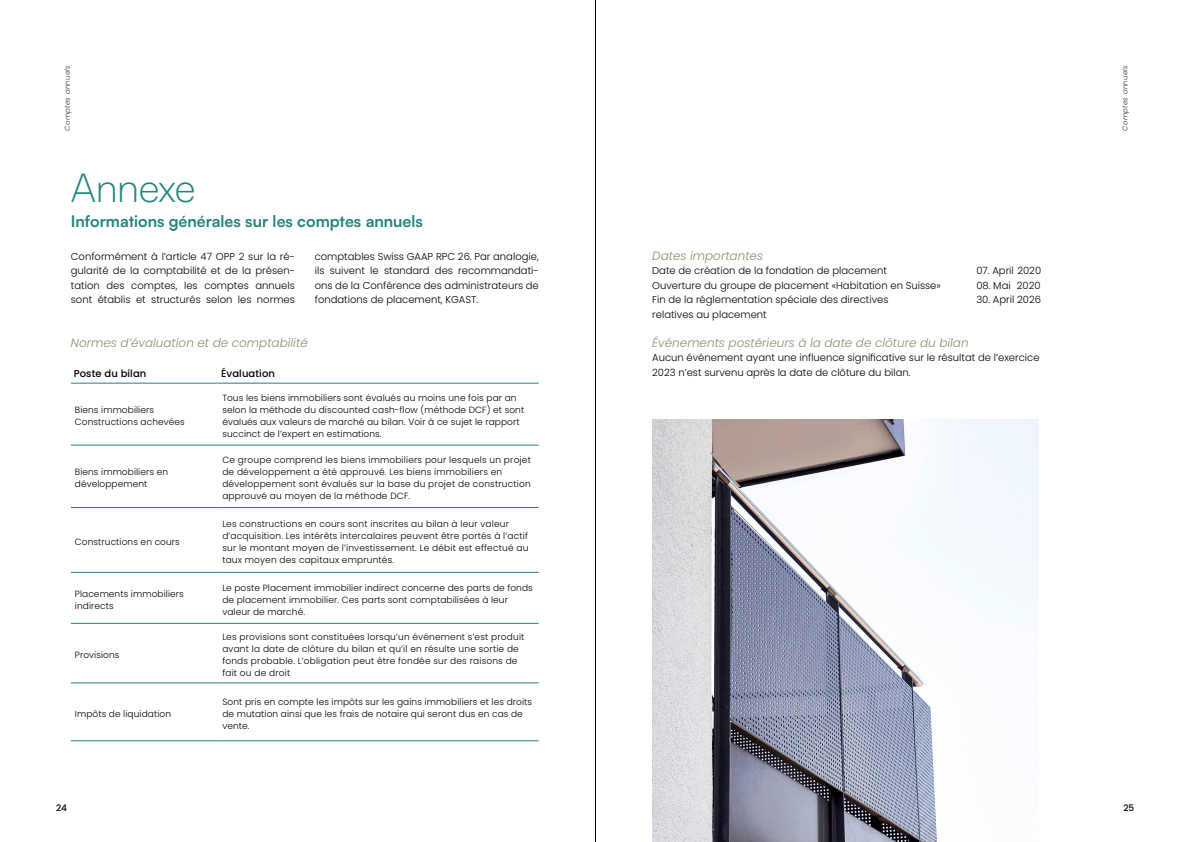
<style>
.page{position:relative;width:1191px;height:842px;background:#fff}
.page>*{position:absolute;margin:0;border:0;box-sizing:border-box;transform-origin:0 0}
.t1{font:300 40px "Satoshi";letter-spacing:-.01em;color:#23847b}
.t2{font:700 16px "Satoshi";color:#23847b}
.t3{font:italic 300 12px "Poppins";color:#958975}
.t4{font:300 10px/14.5px "Poppins";color:#000;text-align:justify}
.t5{font:500 10px "Poppins";letter-spacing:.01em;color:#000}
.t6{font:300 9px/12px "Poppins";letter-spacing:.01em;color:#000}
.t7{font:500 9px "Poppins";color:#000}
.t8{font:italic 300 7px "Poppins";letter-spacing:.04em;color:#323231}
</style>
<div class="page">
<img style="left:652px;top:419px;width:386px;height:423px">
<hr style="left:71px;top:507px;width:147px;height:1px;background:#23847b">
<hr style="left:218px;top:507px;width:321px;height:1px;background:#23847b">
<hr style="left:71px;top:572px;width:147px;height:1px;background:#23847b">
<hr style="left:218px;top:572px;width:321px;height:1px;background:#23847b">
<hr style="left:71px;top:623px;width:147px;height:1px;background:#23847b">
<hr style="left:218px;top:623px;width:321px;height:1px;background:#23847b">
<hr style="left:71px;top:383px;width:147px;height:1px;background:#23847b">
<hr style="left:218px;top:383px;width:321px;height:1px;background:#23847b">
<hr style="left:71px;top:683px;width:147px;height:1px;background:#23847b">
<hr style="left:218px;top:683px;width:321px;height:1px;background:#23847b">
<hr style="left:71px;top:741px;width:147px;height:1px;background:#23847b">
<hr style="left:218px;top:741px;width:321px;height:1px;background:#23847b">
<hr style="left:71px;top:445px;width:147px;height:1px;background:#23847b">
<hr style="left:218px;top:445px;width:321px;height:1px;background:#23847b">
<hr style="left:595px;top:0;width:1px;height:842px;background:#000">
<p class="t8" style="left:63px;top:131px;width:67px;rotate:-90deg">Comptes annuels</p>
<p class="t8" style="left:1121px;top:131px;width:67px;rotate:-90deg">Comptes annuels</p>
<h1 class="t1" style="left:71px;top:162px;width:126px">Annexe</h1>
<h2 class="t2" style="left:71px;top:210px;width:353px">Informations générales sur les comptes annuels</h2>
<p class="t4" style="left:71px;top:249px;width:225px">Conformément à l’article 47 OPP 2 sur la ré&shy;gularité de la comptabilité et de la présen&shy;tation des comptes, les comptes annuels sont établis et structurés selon les normes</p>
<p class="t4" style="left:315px;top:249px;width:225px">comptables Swiss GAAP RPC 26. Par analogie, ils suivent le standard des recommandati&shy;ons de la Conférence des administrateurs de fondations de placement, KGAST.</p>
<h3 class="t3" style="left:71px;top:336px;width:238px">Normes d’évaluation et de comptabilité</h3>
<h3 class="t3" style="left:652px;top:249px;width:112px">Dates importantes</h3>
<p class="t4" style="left:652px;top:263px;width:236px">Date de création de la fondation de placement</p>
<p class="t4" style="left:976px;top:263px;width:66px">07. April 2020</p>
<p class="t4" style="left:652px;top:278px;width:290px">Ouverture du groupe de placement «Habitation en Suisse»</p>
<p class="t4" style="left:976px;top:278px;width:66px">08. Mai 2020</p>
<p class="t4" style="left:652px;top:292px;width:238px">Fin de la réglementation spéciale des directives</p>
<p class="t4" style="left:976px;top:292px;width:66px">30. April 2026</p>
<p class="t4" style="left:652px;top:307px;width:116px">relatives au placement</p>
<h3 class="t3" style="left:652px;top:336px;width:318px">Événements postérieurs à la date de clôture du bilan</h3>
<p class="t4" style="left:652px;top:350px;width:389px">Aucun événement ayant une influence significative sur le résultat de l’exercice</p>
<p class="t5" style="left:74px;top:368px;width:74px">Poste du bilan</p>
<p class="t5" style="left:221px;top:368px;width:55px">Évaluation</p>
<p class="t4" style="left:652px;top:365px;width:260px">2023 n’est survenu après la date de clôture du bilan.</p>
<p class="t6" style="left:75px;top:404px;width:111px">Biens immobiliers<br>Constructions achevées</p>
<p class="t6" style="left:222px;top:392px;width:303px">Tous les biens immobiliers sont évalués au moins une fois par an selon la méthode du discounted cash-flow (méthode DCF) et sont évalués aux valeurs de marché au bilan. Voir à ce sujet le rapport succinct de l’expert en estimations.</p>
<p class="t6" style="left:75px;top:466px;width:95px">Biens immobiliers en développement</p>
<p class="t6" style="left:75px;top:535px;width:106px">Constructions en cours</p>
<p class="t6" style="left:222px;top:454px;width:310px">Ce groupe comprend les biens immobiliers pour lesquels un projet de développement a été approuvé. Les biens immobiliers en développement sont évalués sur la base du projet de construction approuvé au moyen de la méthode DCF.</p>
<p class="t6" style="left:222px;top:517px;width:307px">Les constructions en cours sont inscrites au bilan à leur valeur d’acquisition. Les intérêts intercalaires peuvent être portés à l’actif sur le montant moyen de l’investissement. Le débit est effectué au taux moyen des capitaux empruntés.</p>
<p class="t6" style="left:75px;top:587px;width:110px">Placements immobiliers indirects</p>
<p class="t6" style="left:222px;top:581px;width:312px">Le poste Placement immobilier indirect concerne des parts de fonds de placement immobilier. Ces parts sont comptabilisées à leur valeur de marché.</p>
<p class="t6" style="left:75px;top:649px;width:46px">Provisions</p>
<p class="t6" style="left:222px;top:631px;width:304px">Les provisions sont constituées lorsqu’un événement s’est produit avant la date de clôture du bilan et qu’il en résulte une sortie de fonds probable. L’obligation peut être fondée sur des raisons de fait ou de droit</p>
<p class="t6" style="left:75px;top:707px;width:98px">Impôts de liquidation</p>
<p class="t6" style="left:222px;top:695px;width:311px">Sont pris en compte les impôts sur les gains immobiliers et les droits de mutation ainsi que les frais de notaire qui seront dus en cas de vente.</p>
<p class="t7" style="left:56px;top:802px;width:13px">24</p>
<p class="t7" style="left:1123px;top:802px;width:12px">25</p>
</div>
